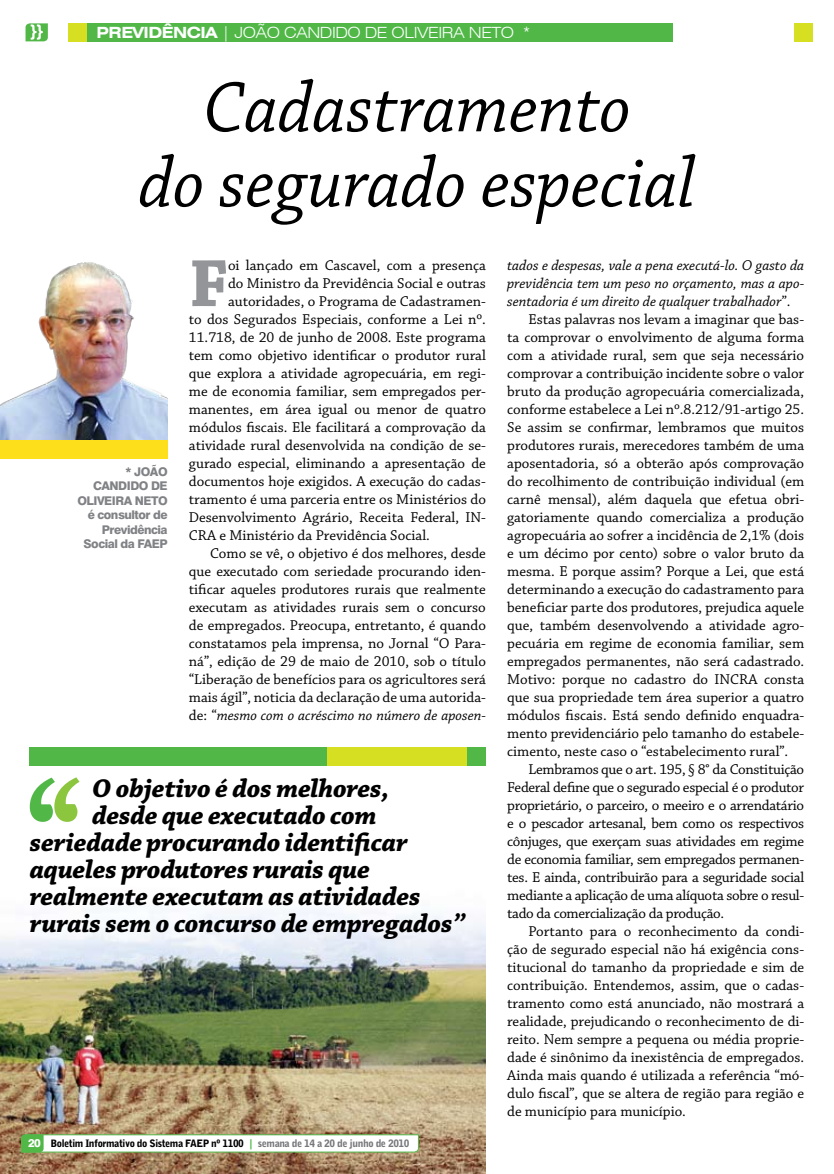
<style>
.page{position:relative;width:834px;height:1174px;background:#fff}
.page>*{position:absolute;margin:0;border:0;box-sizing:border-box;transform-origin:0 0}
.t1{font:italic 75px/75px "Chaparral Pro";color:#000;text-align:center;scale:.96 1}
.t2{font:700 70.35px "Chaparral Pro";color:#939598}
.t3{font:italic 700 27px "Chaparral Pro";letter-spacing:-.01em;color:#000}
.t4{font:300 expanded 15.45px "Swiss 721 BT";letter-spacing:-.03em;color:#fff}
.t5{font:15px "Chaparral Pro";color:#000}
.t6{font:15px "Chaparral Pro";letter-spacing:-.02em;color:#000}
.t7{font:italic 15px "Chaparral Pro";color:#000}
.t8{font:800 12px "Swiss 721 BT";letter-spacing:-.04em;color:#808285}
.t9{font:900 10.2px "Bell Gothic BT";letter-spacing:-.04em;color:#000}
.s1{font-weight:700}
.s2{font-style:normal}
.s3{font-family:"Swiss 721 BT";font-weight:800;font-size:11.25px;color:#fff}
.s4{font-family:"Bell Centennial BT Bold Listing";font-weight:400;color:#51b848}
.s5{color:#77787b}
</style>
<div class="page">
<img style="left:0;top:910px;width:486px;height:264px">
<svg style="left:21px;top:1134px;width:398px;height:18px"></svg>
<img style="left:0;top:262px;width:168px;height:178px">
<div style="left:68px;top:23px;width:604px;height:18px;background:#51b848"></div>
<svg style="left:26px;top:23px;width:22px;height:18px"></svg>
<div style="left:794px;top:23px;width:18px;height:18px;background:#d7df23"></div>
<div style="left:68px;top:23px;width:18px;height:18px;background:#d7df23"></div>
<div style="left:0;top:440px;width:168px;height:18px;background:#fedf1c"></div>
<div style="left:188px;top:747px;width:295px;height:18px;background:#d7df23"></div>
<div style="left:468px;top:747px;width:18px;height:18px;background:#51b848"></div>
<div style="left:30px;top:747px;width:297px;height:18px;background:#51b848"></div>
<svg style="left:30px;top:777px;width:49px;height:45px"></svg>
<p class="t4" style="left:97px;top:23px;width:435px"><span class="s1">PREVIDÊNCIA</span> | JOÃO CANDIDO DE OLIVEIRA N ETO *</p>
<h1 class="t1" style="left:139px;top:73px;width:581px">Cadastramento<br>do segurado especial</h1>
<h2 class="t2" style="left:189px;top:242px;width:41px">F</h2>
<p class="t5" style="left:228px;top:257px;width:259px">oi lançado em Cascavel, com a presença</p>
<p class="t7" style="left:507px;top:257px;width:298px">tados e despesas, vale a pena executá-lo. O gasto da</p>
<p class="t7" style="left:507px;top:275px;width:298px">previdência tem um peso no orçamento, mas a apo-</p>
<p class="t7" style="left:507px;top:293px;width:284px">sentadoria é um direito de qualquer trabalhador<span class="s2">”.</span></p>
<p class="t5" style="left:528px;top:311px;width:277px">Estas palavras nos levam a imaginar que bas-</p>
<p class="t5" style="left:507px;top:329px;width:298px">ta comprovar o envolvimento de alguma forma</p>
<p class="t5" style="left:507px;top:347px;width:298px">com a atividade rural, sem que seja necessário</p>
<p class="t5" style="left:507px;top:365px;width:298px">comprovar a contribuição incidente sobre o valor</p>
<p class="t5" style="left:507px;top:383px;width:298px">bruto da produção agropecuária comercializada,</p>
<p class="t5" style="left:507px;top:401px;width:298px">conforme estabelece a Lei nº.8.212/91-artigo 25.</p>
<p class="t5" style="left:507px;top:419px;width:298px">Se assim se confirmar, lembramos que muitos</p>
<p class="t5" style="left:507px;top:437px;width:298px">produtores rurais, merecedores também de uma</p>
<p class="t5" style="left:507px;top:455px;width:298px">aposentadoria, só a obterão após comprovação</p>
<p class="t5" style="left:507px;top:473px;width:298px">do recolhimento de contribuição individual (em</p>
<p class="t5" style="left:507px;top:491px;width:298px">carnê mensal), além daquela que efetua obri-</p>
<p class="t5" style="left:507px;top:509px;width:298px">gatoriamente quando comercializa a produção</p>
<p class="t5" style="left:507px;top:527px;width:298px">agropecuária ao sofrer a incidência de 2,1% (dois</p>
<p class="t5" style="left:507px;top:545px;width:298px">e um décimo por cento) sobre o valor bruto da</p>
<p class="t5" style="left:507px;top:563px;width:298px">mesma. E porque assim? Porque a Lei, que está</p>
<p class="t5" style="left:507px;top:581px;width:298px">determinando a execução do cadastramento para</p>
<p class="t5" style="left:507px;top:599px;width:298px">beneficiar parte dos produtores, prejudica aquele</p>
<p class="t5" style="left:507px;top:617px;width:298px">que, também desenvolvendo a atividade agro-</p>
<p class="t5" style="left:507px;top:635px;width:298px">pecuária em regime de economia familiar, sem</p>
<p class="t5" style="left:507px;top:653px;width:298px">empregados permanentes, não será cadastrado.</p>
<p class="t5" style="left:507px;top:671px;width:298px">Motivo: porque no cadastro do INCRA consta</p>
<p class="t5" style="left:507px;top:689px;width:298px">que sua propriedade tem área superior a quatro</p>
<p class="t5" style="left:507px;top:707px;width:298px">módulos fiscais. Está sendo definido enquadra-</p>
<p class="t5" style="left:507px;top:725px;width:298px">mento previdenciário pelo tamanho do estabele-</p>
<p class="t5" style="left:507px;top:743px;width:282px">cimento, neste caso o “estabelecimento rural”.</p>
<p class="t6" style="left:528px;top:761px;width:277px">Lembramos que o art. 195, § 8° da Constituição</p>
<p class="t6" style="left:507px;top:779px;width:298px">Federal define que o segurado especial é o produtor</p>
<p class="t6" style="left:507px;top:797px;width:298px">proprietário, o parceiro, o meeiro e o arrendatário</p>
<p class="t6" style="left:507px;top:815px;width:298px">e o pescador artesanal, bem como os respectivos</p>
<p class="t6" style="left:507px;top:833px;width:298px">cônjuges, que exerçam suas atividades em regime</p>
<p class="t6" style="left:507px;top:851px;width:298px">de economia familiar, sem empregados permanen-</p>
<p class="t6" style="left:507px;top:869px;width:298px">tes. E ainda, contribuirão para a seguridade social</p>
<p class="t6" style="left:507px;top:887px;width:298px">mediante a aplicação de uma alíquota sobre o resul-</p>
<p class="t6" style="left:507px;top:905px;width:218px">tado da comercialização da produção.</p>
<p class="t5" style="left:528px;top:923px;width:277px">Portanto para o reconhecimento da condi-</p>
<p class="t5" style="left:507px;top:941px;width:298px">ção de segurado especial não há exigência cons-</p>
<p class="t5" style="left:507px;top:959px;width:298px">titucional do tamanho da propriedade e sim de</p>
<p class="t5" style="left:507px;top:977px;width:298px">contribuição. Entendemos, assim, que o cadas-</p>
<p class="t5" style="left:507px;top:995px;width:298px">tramento como está anunciado, não mostrará a</p>
<p class="t5" style="left:507px;top:1013px;width:298px">realidade, prejudicando o reconhecimento de di-</p>
<p class="t5" style="left:507px;top:1031px;width:298px">reito. Nem sempre a pequena ou média proprie-</p>
<p class="t5" style="left:507px;top:1049px;width:298px">dade é sinônimo da inexistência de empregados.</p>
<p class="t5" style="left:507px;top:1067px;width:298px">Ainda mais quando é utilizada a referência “mó-</p>
<p class="t5" style="left:507px;top:1085px;width:298px">dulo fiscal”, que se altera de região para região e</p>
<p class="t5" style="left:507px;top:1103px;width:180px">de município para município.</p>
<p class="t5" style="left:228px;top:275px;width:259px">do Ministro da Previdência Social e outras</p>
<p class="t5" style="left:228px;top:293px;width:259px">autoridades, o Programa de Cadastramen-</p>
<p class="t5" style="left:189px;top:311px;width:298px">to dos Segurados Especiais, conforme a Lei nº.</p>
<p class="t5" style="left:189px;top:329px;width:298px">11.718, de 20 de junho de 2008. Este programa</p>
<p class="t5" style="left:189px;top:347px;width:298px">tem como objetivo identificar o produtor rural</p>
<p class="t5" style="left:189px;top:365px;width:298px">que explora a atividade agropecuária, em regi-</p>
<p class="t5" style="left:189px;top:383px;width:298px">me de economia familiar, sem empregados per-</p>
<p class="t5" style="left:189px;top:401px;width:298px">manentes, em área igual ou menor de quatro</p>
<p class="t5" style="left:189px;top:419px;width:298px">módulos fiscais. Ele facilitará a comprovação da</p>
<p class="t5" style="left:189px;top:437px;width:298px">atividade rural desenvolvida na condição de se-</p>
<p class="t5" style="left:189px;top:455px;width:298px">gurado especial, eliminando a apresentação de</p>
<p class="t5" style="left:189px;top:473px;width:298px">documentos hoje exigidos. A execução do cadas-</p>
<p class="t5" style="left:189px;top:491px;width:298px">tramento é uma parceria entre os Ministérios do</p>
<p class="t5" style="left:189px;top:509px;width:298px">Desenvolvimento Agrário, Receita Federal, IN-</p>
<p class="t5" style="left:189px;top:527px;width:242px">CRA e Ministério da Previdência Social.</p>
<p class="t5" style="left:210px;top:545px;width:277px">Como se vê, o objetivo é dos melhores, desde</p>
<p class="t5" style="left:189px;top:563px;width:298px">que executado com seriedade procurando iden-</p>
<p class="t5" style="left:189px;top:581px;width:298px">tificar aqueles produtores rurais que realmente</p>
<p class="t5" style="left:189px;top:599px;width:298px">executam as atividades rurais sem o concurso</p>
<p class="t5" style="left:189px;top:617px;width:298px">de empregados. Preocupa, entretanto, é quando</p>
<p class="t5" style="left:189px;top:635px;width:298px">constatamos pela imprensa, no Jornal “O Para-</p>
<p class="t5" style="left:189px;top:653px;width:298px">ná”, edição de 29 de maio de 2010, sob o título</p>
<p class="t5" style="left:189px;top:671px;width:298px">“Liberação de benefícios para os agricultores será</p>
<p class="t5" style="left:189px;top:689px;width:298px">mais ágil”, noticia da declaração de uma autorida-</p>
<p class="t7" style="left:189px;top:707px;width:298px"><span class="s2">de: “</span>mesmo com o acréscimo no número de aposen-</p>
<p class="t8" style="left:126px;top:464px;width:44px">* João</p>
<p class="t8" style="left:93px;top:479px;width:76px">Candido de</p>
<p class="t8" style="left:77px;top:493px;width:92px">Oliveira Neto</p>
<p class="t8" style="left:88px;top:507px;width:81px">é consultor de</p>
<p class="t8" style="left:102px;top:522px;width:67px">Previdência</p>
<p class="t8" style="left:84px;top:536px;width:77px">Social da FAEP</p>
<h3 class="t3" style="left:92px;top:772px;width:299px">O objetivo é dos melhores,</h3>
<h3 class="t3" style="left:92px;top:799px;width:286px">desde que executado com</h3>
<h3 class="t3" style="left:30px;top:826px;width:379px">seriedade procurando identificar</h3>
<h3 class="t3" style="left:30px;top:853px;width:342px">aqueles produtores rurais que</h3>
<h3 class="t3" style="left:30px;top:880px;width:392px">realmente executam as atividades</h3>
<h3 class="t3" style="left:30px;top:907px;width:437px">rurais sem o concurso de empregados”</h3>
<p class="t9" style="left:28px;top:1137px;width:383px"><span class="s3">20</span> Boletim Informativo do Sistema FAEP nº 1100 <span class="s4">|</span> <span class="s5">semana de 14 a 20 de junho de 2010</span></p>
</div>
